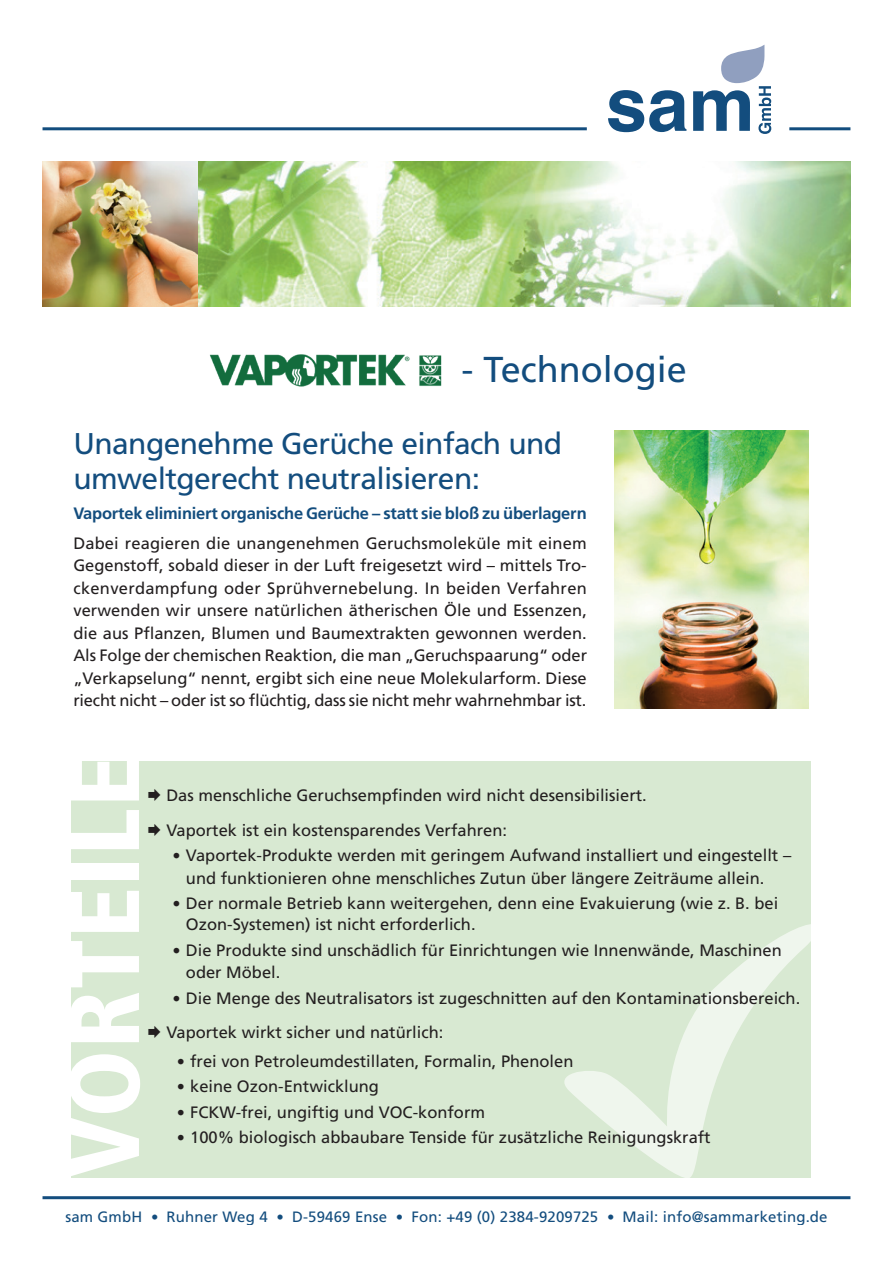
<style>
.page{position:relative;width:893px;height:1263px;background:#fff}
.page>*{position:absolute;margin:0;border:0;box-sizing:border-box;transform-origin:0 0}
.t1{font:900 condensed 99px "Frutiger";letter-spacing:.01em;color:#fff}
.t2{font:36px "Frutiger";color:#134d7e}
.t3{font:30px/34.5px "Frutiger";letter-spacing:-.02em;color:#134d7e}
.t4{font:16.5px/22.5px "Frutiger";color:#231f20}
.t5{font:700 16.5px "Frutiger";letter-spacing:-.015em;color:#134d7e}
.t6{font:15px "Frutiger";letter-spacing:.01em;color:#134d7e}
.s1{font-family:"Today SB Med Ita"}
</style>
<div class="page">
<svg style="left:608px;top:45px;width:163px;height:89px"></svg>
<hr style="left:789px;top:127px;width:61px;height:3px;background:#134d7e">
<hr style="left:43px;top:127px;width:544px;height:3px;background:#134d7e">
<hr style="left:43px;top:1196px;width:807px;height:3px;background:#134d7e">
<img style="left:210px;top:354px;width:232px;height:33px">
<img style="left:198px;top:162px;width:652px;height:144px">
<img style="left:43px;top:162px;width:155px;height:144px">
<div style="left:71px;top:761px;width:740px;height:416px;background:#d8e9d2"></div>
<svg style="left:563px;top:924px;width:248px;height:254px"></svg>
<img style="left:615px;top:431px;width:194px;height:277px">
<h2 class="t2" style="left:462px;top:348px;width:227px">- Technologie</h2>
<h3 class="t3" style="left:73px;top:426px;width:490px">Unangenehme Gerüche einfach und umweltgerecht neutralisieren:</h3>
<p class="t5" style="left:73px;top:503px;width:515px">Vaportek eliminiert organische Gerüche – statt sie bloß zu überlagern</p>
<p class="t4" style="left:73px;top:532px;width:515px;text-align:justify">Dabei reagieren die unangenehmen Geruchsmoleküle mit einem Gegenstoff, sobald dieser in der Luft freigesetzt wird – mittels Tro&shy;ckenverdampfung oder Sprühvernebelung. In beiden Verfahren verwenden wir unsere natürlichen ätherischen Öle und Essenzen, die aus Pflanzen, Blumen und Baumextrakten gewonnen werden.<br>Als Folge der chemischen Reaktion, die man „Geruchspaarung“ oder „Verkapselung“ nennt, ergibt sich eine neue Molekularform. Diese riecht nicht – oder ist so flüchtig, dass sie nicht mehr wahrnehmbar ist.</p>
<h1 class="t1" style="left:45px;top:1177px;width:423px;rotate:-90deg">VORTEILE</h1>
<p class="t4" style="left:147px;top:784px;width:501px">◻ Das menschliche Geruchsempfinden wird nicht desensibilisiert.</p>
<p class="t4" style="left:147px;top:819px;width:361px">◻ Vaportek ist ein kostensparendes Verfahren:</p>
<p class="t4" style="left:186px;top:844px;width:607px;text-indent:-13px"><span class="s1">•</span> Vaportek-Produkte werden mit geringem Aufwand installiert und eingestellt – und funktionieren ohne menschliches Zutun über längere Zeiträume allein.</p>
<p class="t4" style="left:186px;top:893px;width:594px;line-height:21px;text-indent:-13px"><span class="s1">•</span> Der normale Betrieb kann weitergehen, denn eine Evakuierung (wie z. B. bei<br>Ozon-Systemen) ist nicht erforderlich.</p>
<p class="t4" style="left:186px;top:939px;width:597px;text-indent:-13px"><span class="s1">•</span> Die Produkte sind unschädlich für Einrichtungen wie Innenwände, Maschinen oder Möbel.</p>
<p class="t4" style="left:173px;top:987px;width:629px"><span class="s1">•</span> Die Menge des Neutralisators ist zugeschnitten auf den Kontaminationsbereich.</p>
<p class="t4" style="left:147px;top:1021px;width:298px">◻ Vaportek wirkt sicher und natürlich:</p>
<p class="t4" style="left:177px;top:1050px;width:398px"><span class="s1">•</span> frei von Petroleumdestillaten, Formalin, Phenolen</p>
<p class="t4" style="left:177px;top:1075px;width:204px"><span class="s1">•</span> keine Ozon-Entwicklung</p>
<p class="t4" style="left:177px;top:1101px;width:310px"><span class="s1">•</span> FCKW-frei, ungiftig und VOC-konform</p>
<p class="t4" style="left:177px;top:1126px;width:535px"><span class="s1">•</span> 100% biologisch abbaubare Tenside für zusätzliche Reinigungskraft</p>
<p class="t6" style="left:65px;top:1207px;width:764px">sam GmbH <span class="s1">•</span> Ruhner Weg 4 <span class="s1">•</span> D-59469 Ense <span class="s1">•</span> Fon: +49 (0) 2384-9209725 <span class="s1">•</span> Mail: info@sammarketing.de</p>
</div>
